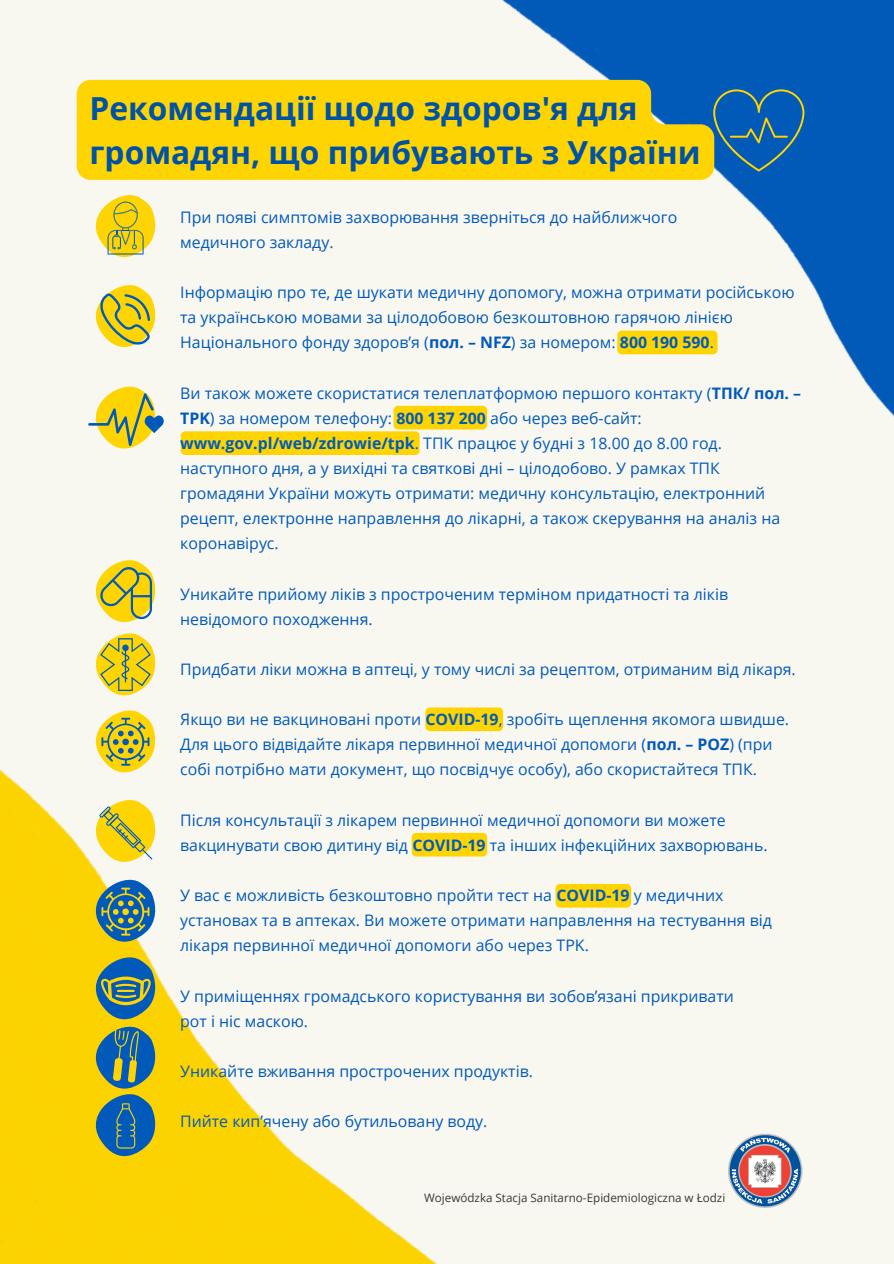
<style>
.page{position:relative;width:894px;height:1264px;background:#fff}
.page>*{position:absolute;margin:0;border:0;box-sizing:border-box;transform-origin:0 0}
.t1{font:700 31.8px/44.4px "Open Sans";color:#0052a5}
.t2{font:15.9px/25px "Open Sans";color:#015aba}
.t3{font:11.7px "Open Sans";color:#383838}
.s1{font-weight:700}
</style>
<div class="page">
<div style="left:0;top:0;width:893px;height:1263px;background:#f8f7f0"></div>
<img style="left:447px;top:0;width:446px;height:430px">
<img style="left:0;top:711px;width:611px;height:552px">
<img style="left:728px;top:1133px;width:75px;height:75px">
<svg style="left:714px;top:89px;width:90px;height:83px;background:#1b65a5"></svg>
<div style="left:617px;top:330px;width:100px;height:24px;background:#fed502;border-radius:4px"></div>
<div style="left:181px;top:431px;width:238px;height:24px;background:#fed502;border-radius:4px"></div>
<div style="left:393px;top:406px;width:94px;height:23px;background:#fed502;border-radius:4px"></div>
<div style="left:425px;top:707px;width:78px;height:24px;background:#fed502;border-radius:4px"></div>
<div style="left:411px;top:832px;width:76px;height:24px;background:#fed502;border-radius:4px"></div>
<div style="left:555px;top:884px;width:76px;height:23px;background:#fed502;border-radius:4px"></div>
<svg style="left:95px;top:285px;width:61px;height:62px"></svg>
<svg style="left:88px;top:386px;width:76px;height:63px"></svg>
<svg style="left:82px;top:560px;width:76px;height:224px"></svg>
<svg style="left:95px;top:195px;width:61px;height:62px"></svg>
<svg style="left:82px;top:791px;width:76px;height:377px"></svg>
<div style="left:77px;top:80px;width:637px;height:100px;background:#fed502"></div>
<p class="t1" style="left:89px;top:85px;width:612px">Рекомендації щодо здоров'я для громадян, що прибувають з України</p>
<p class="t2" style="left:180px;top:204px;width:498px">При появі симптомів захворювання зверніться до найближчого</p>
<p class="t2" style="left:180px;top:229px;width:155px">медичного закладу.</p>
<p class="t2" style="left:180px;top:279px;width:615px">Інформацію про те, де шукати медичну допомогу, можна отримати російською та українською мовами за цілодобовою безкоштовною гарячою лінією<br>Національного фонду здоров’я (<span class="s1">пол. – NFZ</span>) за номером: <span class="s1">800 190 590</span>.</p>
<p class="t2" style="left:180px;top:380px;width:622px">Ви також можете скористатися телеплатформою першого контакту (<span class="s1">ТПК/ пол. – TPK</span>) за номером телефону: <span class="s1">800 137 200</span> або через веб-сайт: <span class="s1">www.gov.pl/web/zdrowie/tpk</span>. ТПК працює у будні з 18.00 до 8.00 год. наступного дня, а у вихідні та святкові дні – цілодобово. У рамках ТПК громадяни України можуть отримати: медичну консультацію, електронний рецепт, електронне направлення до лікарні, а також скерування на аналіз на коронавірус.</p>
<p class="t2" style="left:180px;top:581px;width:549px">Уникайте прийому ліків з простроченим терміном придатності та ліків невідомого походження.</p>
<p class="t2" style="left:180px;top:656px;width:617px">Придбати ліки можна в аптеці, у тому числі за рецептом, отриманим від лікаря.</p>
<p class="t2" style="left:180px;top:706px;width:610px">Якщо ви не вакциновані проти <span class="s1">COVID-19</span>, зробіть щеплення якомога швидше.<br>Для цього відвідайте лікаря первинної медичної допомоги (<span class="s1">пол. – POZ</span>) (при собі потрібно мати документ, що посвідчує особу), або скористайтеся ТПК.</p>
<p class="t2" style="left:180px;top:807px;width:588px">Після консультації з лікарем первинної медичної допомоги ви можете вакцинувати свою дитину від <span class="s1">COVID-19</span> та інших інфекційних захворювань.</p>
<p class="t2" style="left:180px;top:882px;width:593px">У вас є можливість безкоштовно пройти тест на <span class="s1">COVID-19</span> у медичних установах та в аптеках. Ви можете отримати направлення на тестування від лікаря первинної медичної допомоги або через TPK.</p>
<p class="t2" style="left:180px;top:982px;width:555px">У приміщеннях громадського користування ви зобов’язані прикривати</p>
<p class="t2" style="left:180px;top:1008px;width:129px">рот і ніс маскою.</p>
<p class="t2" style="left:180px;top:1058px;width:354px">Уникайте вживання прострочених продуктів.</p>
<p class="t2" style="left:180px;top:1108px;width:308px">Пийте кип’ячену або бутильовану воду.</p>
<p class="t3" style="left:424px;top:1189px;width:303px">Wojewódzka Stacja Sanitarno-Epidemiologiczna w Łodzi</p>
</div>
